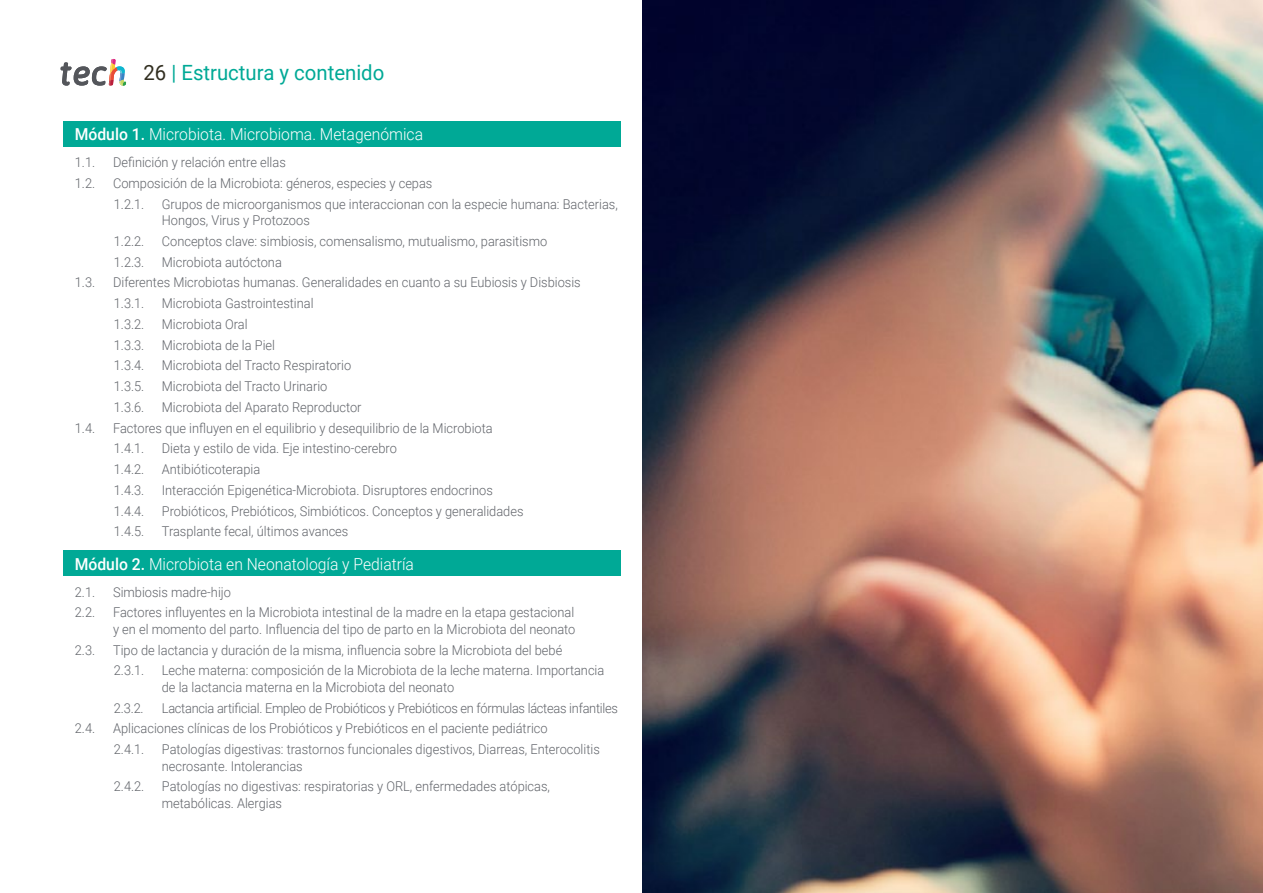
<style>
.page{position:relative;width:1263px;height:893px;background:#fff}
.page>*{position:absolute;margin:0;border:0;box-sizing:border-box;transform-origin:0 0}
.t1{font:21px "Roboto";color:#00a996}
.t2{font:300 16.5px "Roboto";color:#fff;scale:.95 1}
.t3{font:300 13.5px/20.7px "Roboto";color:#61646a;scale:.95 1}
.t4{font:300 13.5px "Roboto";letter-spacing:-.02em;color:#61646a;scale:.95 1}
.s1{color:#312e20}
.s2{font-weight:500}
</style>
<div class="page">
<img style="left:642px;top:0;width:621px;height:893px">
<div style="left:64px;top:121px;width:557px;height:25px;background:#00a996"></div>
<div style="left:64px;top:551px;width:557px;height:25px;background:#00a996"></div>
<svg style="left:61px;top:59px;width:65px;height:27px"></svg>
<h1 class="t1" style="left:144px;top:57px;width:242px"><span class="s1">26</span> | Estructura y contenido</h1>
<p class="t2" style="left:75px;top:123px;width:368px"><span class="s2">Módulo 1.</span> Microbiota. Microbioma. Metagenómica</p>
<p class="t3" style="left:75px;top:151px;width:23px">1.1.</p>
<p class="t3" style="left:113px;top:151px;width:183px">Definición y relación entre ellas</p>
<p class="t3" style="left:75px;top:172px;width:23px">1.2.</p>
<p class="t3" style="left:113px;top:172px;width:338px">Composición de la Microbiota: géneros, especies y cepas<br>1.2.1.</p>
<p class="t3" style="left:162px;top:195px;width:481px;line-height:16.5px">Grupos de microorganismos que interaccionan con la especie humana: Bacterias,<br>Hongos, Virus y Protozoos</p>
<p class="t3" style="left:114px;top:230px;width:34px">1.2.2.</p>
<p class="t3" style="left:162px;top:230px;width:407px">Conceptos clave: simbiosis, comensalismo, mutualismo, parasitismo</p>
<p class="t3" style="left:114px;top:251px;width:34px">1.2.3.</p>
<p class="t3" style="left:162px;top:251px;width:128px">Microbiota autóctona</p>
<p class="t3" style="left:75px;top:272px;width:23px">1.3.</p>
<p class="t3" style="left:113px;top:272px;width:494px">Diferentes Microbiotas humanas. Generalidades en cuanto a su Eubiosis y Disbiosis<br>1.3.1.</p>
<p class="t3" style="left:162px;top:292px;width:161px">Microbiota Gastrointestinal</p>
<p class="t3" style="left:114px;top:313px;width:34px">1.3.2.</p>
<p class="t3" style="left:162px;top:313px;width:92px">Microbiota Oral</p>
<p class="t3" style="left:114px;top:334px;width:34px">1.3.3.</p>
<p class="t3" style="left:162px;top:334px;width:121px">Microbiota de la Piel</p>
<p class="t3" style="left:114px;top:355px;width:34px">1.3.4.</p>
<p class="t3" style="left:162px;top:355px;width:201px">Microbiota del Tracto Respiratorio</p>
<p class="t3" style="left:114px;top:375px;width:34px">1.3.5.</p>
<p class="t3" style="left:162px;top:375px;width:176px">Microbiota del Tracto Urinario</p>
<p class="t3" style="left:114px;top:396px;width:34px">1.3.6.</p>
<p class="t3" style="left:162px;top:396px;width:212px">Microbiota del Aparato Reproductor</p>
<p class="t3" style="left:75px;top:417px;width:23px">1.4.</p>
<p class="t3" style="left:113px;top:417px;width:401px">Factores que influyen en el equilibrio y desequilibrio de la Microbiota<br>1.4.1.</p>
<p class="t3" style="left:162px;top:438px;width:249px">Dieta y estilo de vida. Eje intestino-cerebro</p>
<p class="t3" style="left:114px;top:458px;width:34px">1.4.2.</p>
<p class="t3" style="left:162px;top:458px;width:105px">Antibióticoterapia</p>
<p class="t3" style="left:114px;top:479px;width:34px">1.4.3.</p>
<p class="t3" style="left:162px;top:479px;width:350px">Interacción Epigenética-Microbiota. Disruptores endocrinos</p>
<p class="t3" style="left:114px;top:500px;width:34px">1.4.4.</p>
<p class="t3" style="left:162px;top:500px;width:382px">Probióticos, Prebióticos, Simbióticos. Conceptos y generalidades</p>
<p class="t3" style="left:114px;top:521px;width:34px">1.4.5.</p>
<p class="t3" style="left:162px;top:521px;width:198px">Trasplante fecal, últimos avances</p>
<p class="t2" style="left:75px;top:552px;width:358px"><span class="s2">Módulo 2.</span> Microbiota en Neonatología y Pediatría</p>
<p class="t3" style="left:75px;top:581px;width:23px">2.1.</p>
<p class="t3" style="left:113px;top:581px;width:126px">Simbiosis madre-hijo</p>
<p class="t3" style="left:75px;top:602px;width:23px">2.2.</p>
<p class="t3" style="left:113px;top:604px;width:488px;line-height:16.5px">Factores influyentes en la Microbiota intestinal de la madre en la etapa gestacional y en el momento del parto. Influencia del tipo de parto en la Microbiota del neonato</p>
<p class="t3" style="left:75px;top:639px;width:23px">2.3.</p>
<p class="t3" style="left:113px;top:639px;width:474px">Tipo de lactancia y duración de la misma, influencia sobre la Microbiota del bebé<br>2.3.1.</p>
<p class="t3" style="left:162px;top:662px;width:467px;line-height:16.5px">Leche materna: composición de la Microbiota de la leche materna. Importancia de la lactancia materna en la Microbiota del neonato</p>
<p class="t3" style="left:114px;top:697px;width:33px">2.3.2.</p>
<p class="t4" style="left:162px;top:698px;width:482px">Lactancia artificial. Empleo de Probióticos y Prebióticos en fórmulas lácteas infantiles</p>
<p class="t3" style="left:75px;top:718px;width:23px">2.4.</p>
<p class="t3" style="left:113px;top:718px;width:459px">Aplicaciones clínicas de los Probióticos y Prebióticos en el paciente pediátrico<br>2.4.1.</p>
<p class="t3" style="left:162px;top:741px;width:463px;line-height:16.5px">Patologías digestivas: trastornos funcionales digestivos, Diarreas, Enterocolitis necrosante. Intolerancias</p>
<p class="t3" style="left:114px;top:776px;width:34px">2.4.2.</p>
<p class="t3" style="left:162px;top:778px;width:410px;line-height:16.5px">Patologías no digestivas: respiratorias y ORL, enfermedades atópicas, metabólicas. Alergias</p>
</div>
